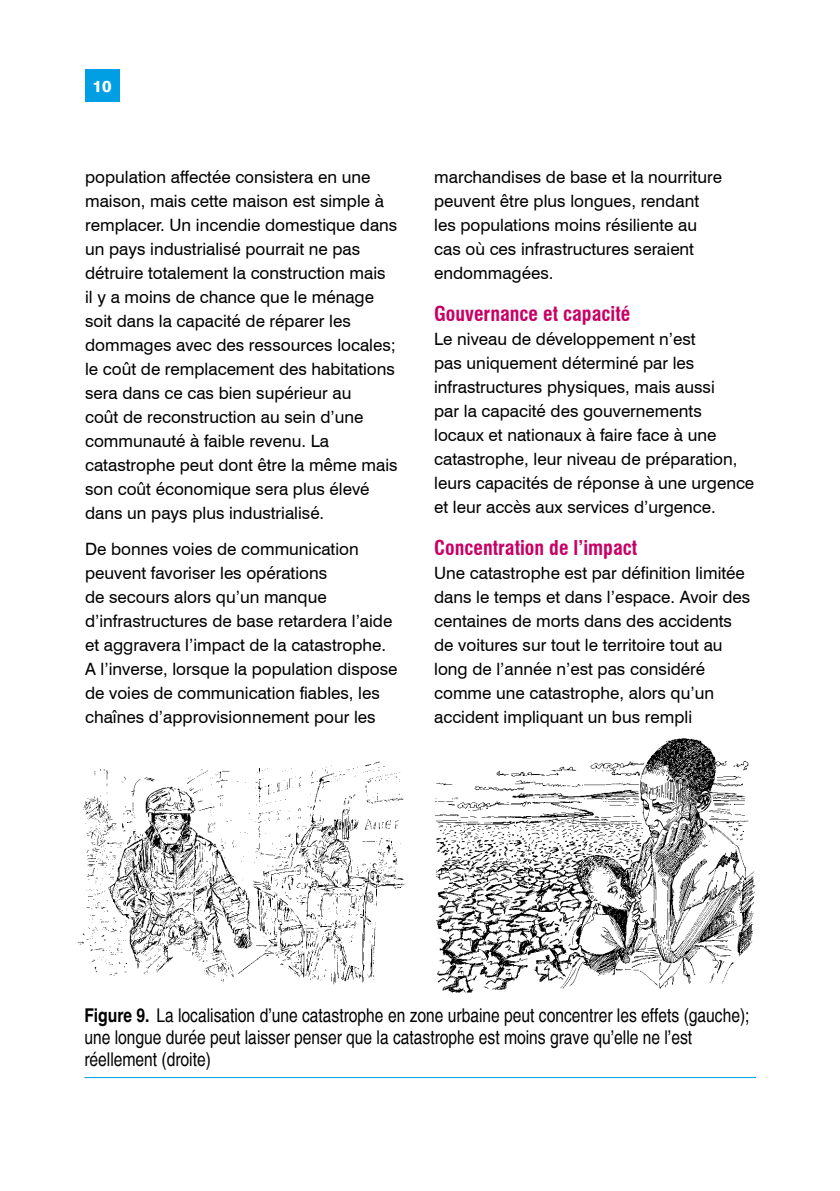
<style>
.page{position:relative;width:840px;height:1191px;background:#fff}
.page>*{position:absolute;margin:0;border:0;box-sizing:border-box;transform-origin:0 0}
.t1{font:700 condensed 20px "Swiss 721 BT";color:#c80065}
.t2{font:condensed 19px/22px "Helvetica";color:#000}
.t3{font:17px/24px "Swiss 721 BT";color:#000}
.t4{font:800 16px "Swiss 721 BT";color:#fff}
.s1{font-weight:700}
</style>
<div class="page">
<div style="left:85px;top:69px;width:34px;height:33px;background:#009fe3"></div>
<img style="left:77px;top:761px;width:328px;height:224px">
<hr style="left:84px;top:1077px;width:671px;height:1px;background:#009fe3">
<img style="left:435px;top:738px;width:320px;height:254px">
<p class="t4" style="left:92px;top:77px;width:20px">10</p>
<p class="t3" style="left:85px;top:165px;width:314px">population affectée consistera en une maison, mais cette maison est simple à remplacer. Un incendie domestique dans un pays industrialisé pourrait ne pas détruire totalement la construction mais<br>il y a moins de chance que le ménage soit dans la capacité de réparer les dommages avec des ressources locales; le coût de remplacement des habitations sera dans ce cas bien supérieur au<br>coût de reconstruction au sein d’une communauté à faible revenu. La catastrophe peut dont être la même mais son coût économique sera plus élevé dans un pays plus industrialisé.</p>
<p class="t3" style="left:85px;top:537px;width:314px">De bonnes voies de communication peuvent favoriser les opérations<br>de secours alors qu’un manque d’infrastructures de base retardera l’aide et aggravera l’impact de la catastrophe.<br>A l’inverse, lorsque la population dispose de voies de communication fiables, les chaînes d’approvisionnement pour les</p>
<p class="t3" style="left:434px;top:165px;width:289px">marchandises de base et la nourriture peuvent être plus longues, rendant les populations moins résiliente au cas où ces infrastructures seraient endommagées.</p>
<p class="t1" style="left:434px;top:302px;width:197px">Gouvernance et capacité</p>
<p class="t3" style="left:434px;top:327px;width:321px">Le niveau de développement n’est<br>pas uniquement déterminé par les infrastructures physiques, mais aussi<br>par la capacité des gouvernements locaux et nationaux à faire face à une catastrophe, leur niveau de préparation, leurs capacités de réponse à une urgence et leur accès aux services d’urgence.</p>
<p class="t1" style="left:434px;top:536px;width:204px">Concentration de l’impact</p>
<p class="t3" style="left:434px;top:561px;width:317px">Une catastrophe est par définition limitée dans le temps et dans l’espace. Avoir des centaines de morts dans des accidents de voitures sur tout le territoire tout au long de l’année n’est pas considéré comme une catastrophe, alors qu’un accident impliquant un bus rempli</p>
<p class="t2" style="left:84px;top:1004px;width:666px"><span class="s1">Figure 9.</span> La localisation d’une catastrophe en zone urbaine peut concentrer les effets (gauche); une longue durée peut laisser penser que la catastrophe est moins grave qu’elle ne l’est réellement (droite)</p>
</div>
